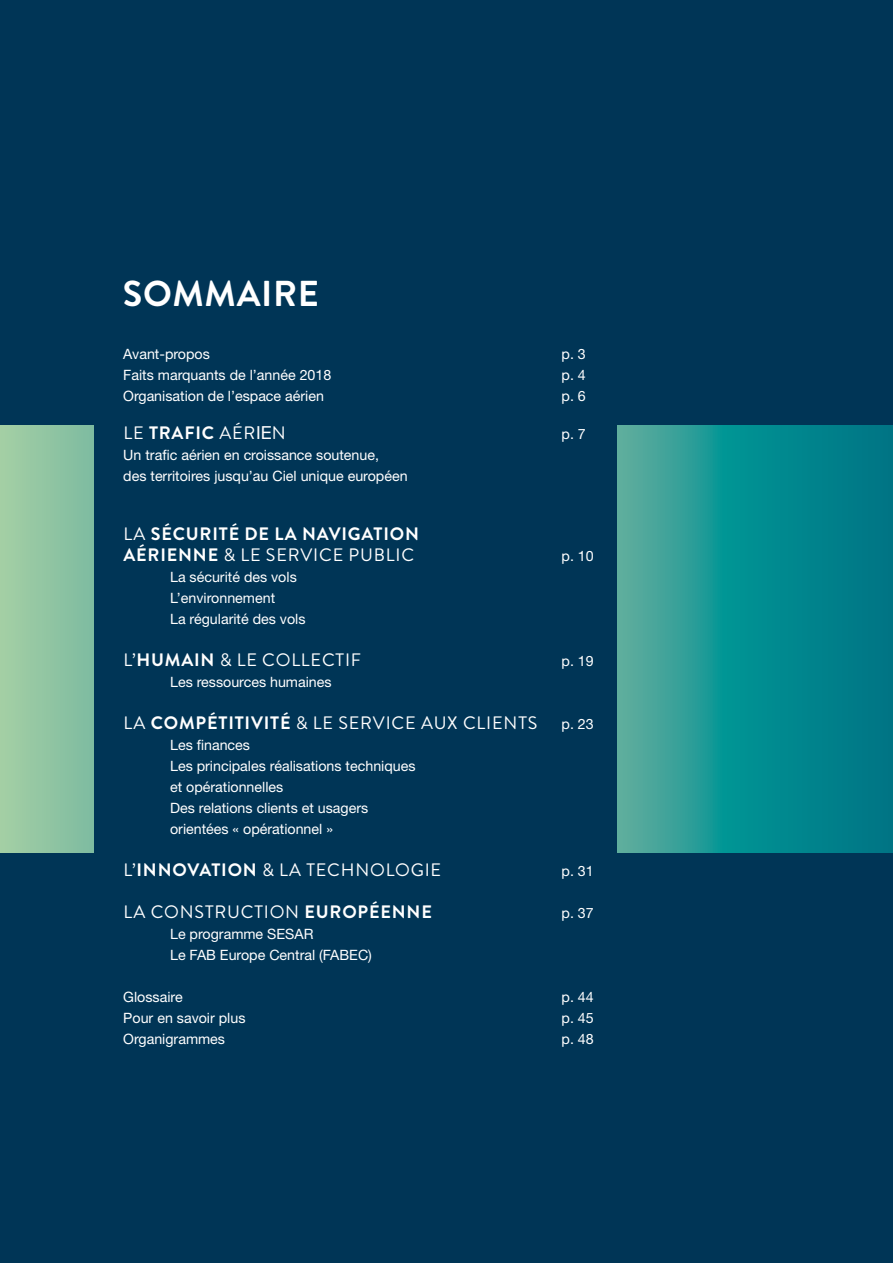
<style>
.page{position:relative;width:893px;height:1263px;background:#003556}
.page>*{position:absolute;margin:0;border:0;box-sizing:border-box;transform-origin:0 0}
.t1{font:700 36px "Brandon Grotesque";letter-spacing:.02em;color:#fff}
.t2{font:18px "Brandon Grotesque";letter-spacing:.045em;color:#fff}
.t3{font:700 18px/21px "Brandon Grotesque";letter-spacing:.045em;color:#fff}
.t4{font:14.25px/21px "Helvetica Neue LT Std";color:#fff}
.s1{font-weight:700}
.s2{font-family:"Helvetica Neue LT Std"}
.s3{font-weight:400}
</style>
<div class="page">
<svg style="left:0;top:425px;width:94px;height:428px;background:#91c5a2"></svg>
<svg style="left:617px;top:425px;width:276px;height:428px;background:#168f91"></svg>
<h1 class="t1" style="left:123px;top:268px;width:198px">SOMMAIRE</h1>
<p class="t4" style="left:123px;top:343px;width:88px">Avant-propos</p>
<p class="t4" style="left:562px;top:343px;width:26px">p. 3</p>
<p class="t4" style="left:123px;top:364px;width:210px">Faits marquants de l’année 2018</p>
<p class="t4" style="left:562px;top:364px;width:26px">p. 4</p>
<p class="t4" style="left:123px;top:385px;width:202px">Organisation de l’espace aérien</p>
<p class="t4" style="left:562px;top:385px;width:26px">p. 6</p>
<p class="t2" style="left:123px;top:420px;width:164px">LE <span class="s1">TRAFIC</span> AÉR<span class="s2">IE</span>N</p>
<p class="t4" style="left:562px;top:423px;width:26px">p. 7</p>
<p class="t4" style="left:123px;top:444px;width:286px">Un trafic aérien en croissance soutenue,<br>des territoires jusqu’au Ciel unique européen</p>
<p class="t3" style="left:123px;top:523px;width:297px"><span class="s3">LA</span> SÉCURITÉ DE LA NAVIGATION<br>AÉRIENNE <span class="s3">&amp; LE SERVICE PUBLIC</span></p>
<p class="t4" style="left:562px;top:545px;width:34px">p. 10</p>
<p class="t4" style="left:170px;top:566px;width:137px">La sécurité des vols<br>L’environnement<br>La régularité des vols</p>
<p class="t2" style="left:123px;top:647px;width:239px">L’<span class="s1">HUMAIN</span> &amp; LE COLLECTIF</p>
<p class="t4" style="left:562px;top:650px;width:34px">p. 19</p>
<p class="t4" style="left:170px;top:671px;width:163px">Les ressources humaines</p>
<p class="t2" style="left:123px;top:710px;width:415px">LA <span class="s1">COMPÉTITIVITÉ</span> &amp; LE SERVICE AUX CLIENTS</p>
<p class="t4" style="left:562px;top:713px;width:34px">p. 23</p>
<p class="t4" style="left:170px;top:734px;width:247px">Les finances<br>Les principales réalisations techniques et opérationnelles<br>Des relations clients et usagers orientées « opérationnel »</p>
<p class="t2" style="left:123px;top:857px;width:319px">L’<span class="s1">INNOVATION</span> &amp; LA TECHNOLOGIE</p>
<p class="t4" style="left:562px;top:860px;width:34px">p. 31</p>
<p class="t2" style="left:123px;top:899px;width:310px">LA CONSTRUCTION <span class="s1">EUROPÉENNE</span></p>
<p class="t4" style="left:562px;top:902px;width:34px">p. 37</p>
<p class="t4" style="left:170px;top:923px;width:203px">Le programme SESAR<br>Le FAB Europe Central (FABEC)</p>
<p class="t4" style="left:123px;top:986px;width:61px">Glossaire</p>
<p class="t4" style="left:562px;top:986px;width:34px">p. 44</p>
<p class="t4" style="left:123px;top:1007px;width:124px">Pour en savoir plus</p>
<p class="t4" style="left:562px;top:1007px;width:34px">p. 45</p>
<p class="t4" style="left:123px;top:1028px;width:103px">Organigrammes</p>
<p class="t4" style="left:562px;top:1028px;width:34px">p. 48</p>
</div>
